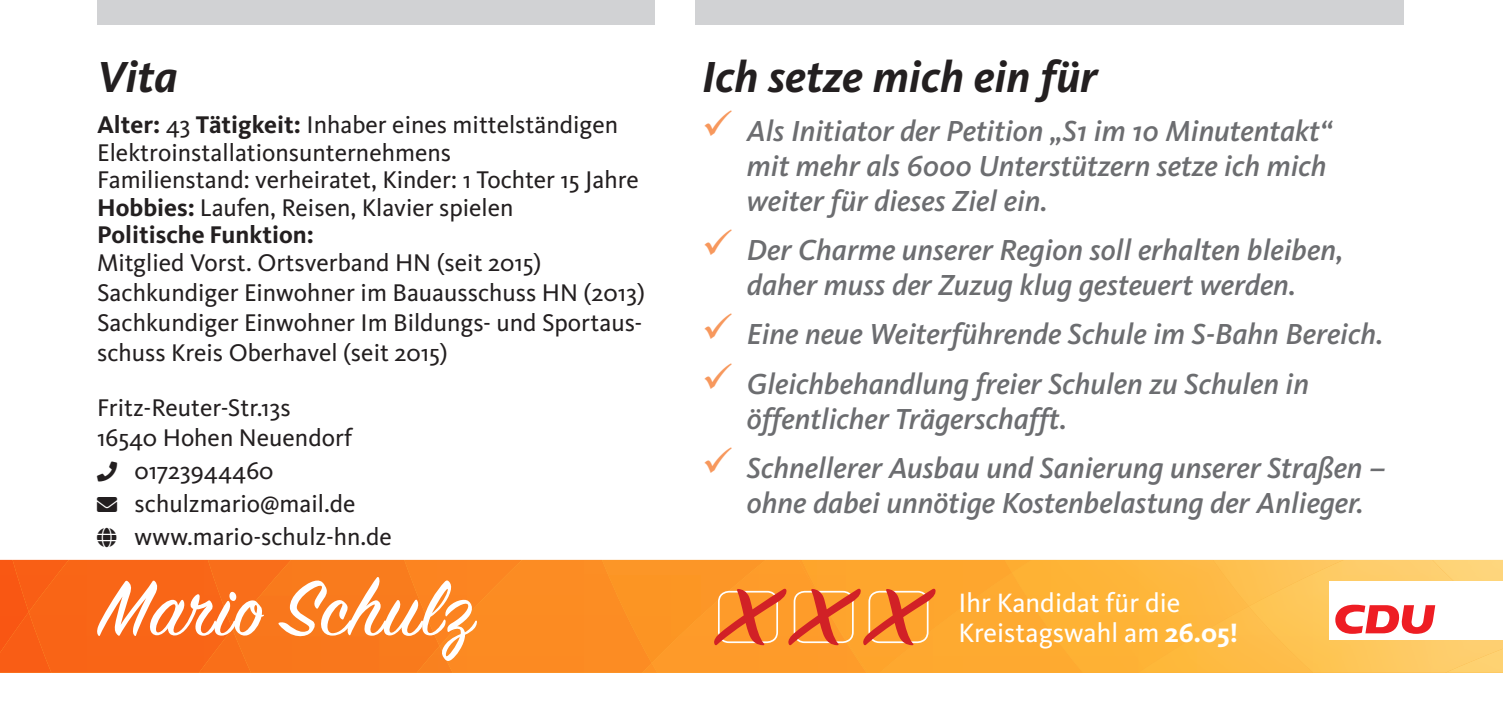
<style>
.page{position:relative;width:1503px;height:709px;background:#fff}
.page>*{position:absolute;margin:0;border:0;box-sizing:border-box;transform-origin:0 0}
.t1{font:87px "Sign Painter House Script";letter-spacing:.01em;color:#fff}
.t2{font:italic 700 45px "CDU Kievit";color:#231f20}
.t3{font:italic 500 30px/35px "CDU Kievit";color:#6c6d70}
.t4{font:27.5px "CDU Kievit";color:#fff}
.t5{font:25px/27.5px "CDU Kievit";color:#231f20}
.s1{font-weight:700}
</style>
<div class="page">
<div style="left:97px;top:0;width:558px;height:25px;background:#d1d2d4"></div>
<div style="left:695px;top:0;width:709px;height:25px;background:#d1d2d4"></div>
<img style="left:0;top:560px;width:13px;height:52px">
<div style="left:0;top:612px;width:29px;height:60px;background:#f95d15"></div>
<img style="left:13px;top:560px;width:16px;height:52px">
<img style="left:29px;top:560px;width:772px;height:112px">
<img style="left:199px;top:629px;width:52px;height:43px">
<img style="left:208px;top:560px;width:83px;height:69px">
<img style="left:417px;top:646px;width:35px;height:26px">
<img style="left:404px;top:560px;width:118px;height:86px">
<img style="left:642px;top:663px;width:15px;height:9px">
<img style="left:602px;top:560px;width:163px;height:103px">
<img style="left:798px;top:560px;width:3px;height:28px">
<img style="left:801px;top:560px;width:701px;height:112px">
<img style="left:879px;top:572px;width:203px;height:100px">
<img style="left:1004px;top:560px;width:27px;height:12px">
<img style="left:1138px;top:606px;width:175px;height:66px">
<img style="left:1213px;top:560px;width:130px;height:46px">
<img style="left:1445px;top:648px;width:57px;height:24px">
<img style="left:1432px;top:560px;width:70px;height:21px">
<svg style="left:713px;top:588px;width:223px;height:57px;background:#f28538"></svg>
<div style="left:1329px;top:581px;width:173px;height:58px;background:#fff"></div>
<svg style="left:1335px;top:604px;width:100px;height:30px"></svg>
<h2 class="t2" style="left:97px;top:50px;width:82px">Vita</h2>
<p class="t5" style="left:97px;top:111px;width:543px"><span class="s1">Alter:</span> 43 <span class="s1">Tätigkeit:</span> Inhaber eines mittelständigen Elektroinstallationsunternehmens<br>Familienstand: verheiratet, Kinder: 1 Tochter 15 Jahre <span class="s1">Hobbies:</span> Laufen, Reisen, Klavier spielen<br><span class="s1">Politische Funktion:</span></p>
<p class="t5" style="left:97px;top:248px;width:549px;line-height:30px">Mitglied Vorst. Ortsverband HN (seit 2015)<br>Sachkundiger Einwohner im Bauausschuss HN (2013)<br>Sachkundiger Einwohner Im Bildungs- und Sportaus&shy;schuss Kreis Oberhavel (seit 2015)</p>
<p class="t5" style="left:97px;top:393px;width:257px;line-height:30px">Fritz-Reuter-Str.13s<br>16540 Hohen Neuendorf</p>
<p class="t5" style="left:135px;top:457px;width:140px">01723944460</p>
<p class="t5" style="left:135px;top:487px;width:259px;line-height:33px;text-indent:-38px">→ schulzmario@mail.de www.mario-schulz-hn.de</p>
<h1 class="t1" style="left:99px;top:555px;width:376px">Mario Schulz</h1>
<h2 class="t2" style="left:702px;top:50px;width:397px">Ich setze mich ein für</h2>
<p class="t3" style="left:747px;top:113px;width:586px">Als Initiator der Petition „S1 im 10 Minutentakt“ mit mehr als 6000 Unterstützern setze ich mich weiter für dieses Ziel ein.</p>
<p class="t3" style="left:747px;top:232px;width:598px">Der Charme unserer Region soll erhalten bleiben, daher muss der Zuzug klug gesteuert werden.</p>
<p class="t3" style="left:747px;top:309px;width:638px;line-height:49.2px">Eine neue Weiterführende Schule im S-Bahn Bereich.<br>Gleichbehandlung freier Schulen zu Schulen in</p>
<p class="t3" style="left:747px;top:394px;width:640px;line-height:49.2px">öffentlicher Trägerschafft.<br>Schnellerer Ausbau und Sanierung unserer Straßen –</p>
<p class="t3" style="left:747px;top:485px;width:618px">ohne dabei unnötige Kostenbelastung der Anlieger.</p>
<p class="t4" style="left:958px;top:587px;width:224px">Ihr Kandidat für die</p>
<p class="t4" style="left:958px;top:617px;width:281px">Kreistagswahl am <span class="s1">26.05!</span></p>
</div>
